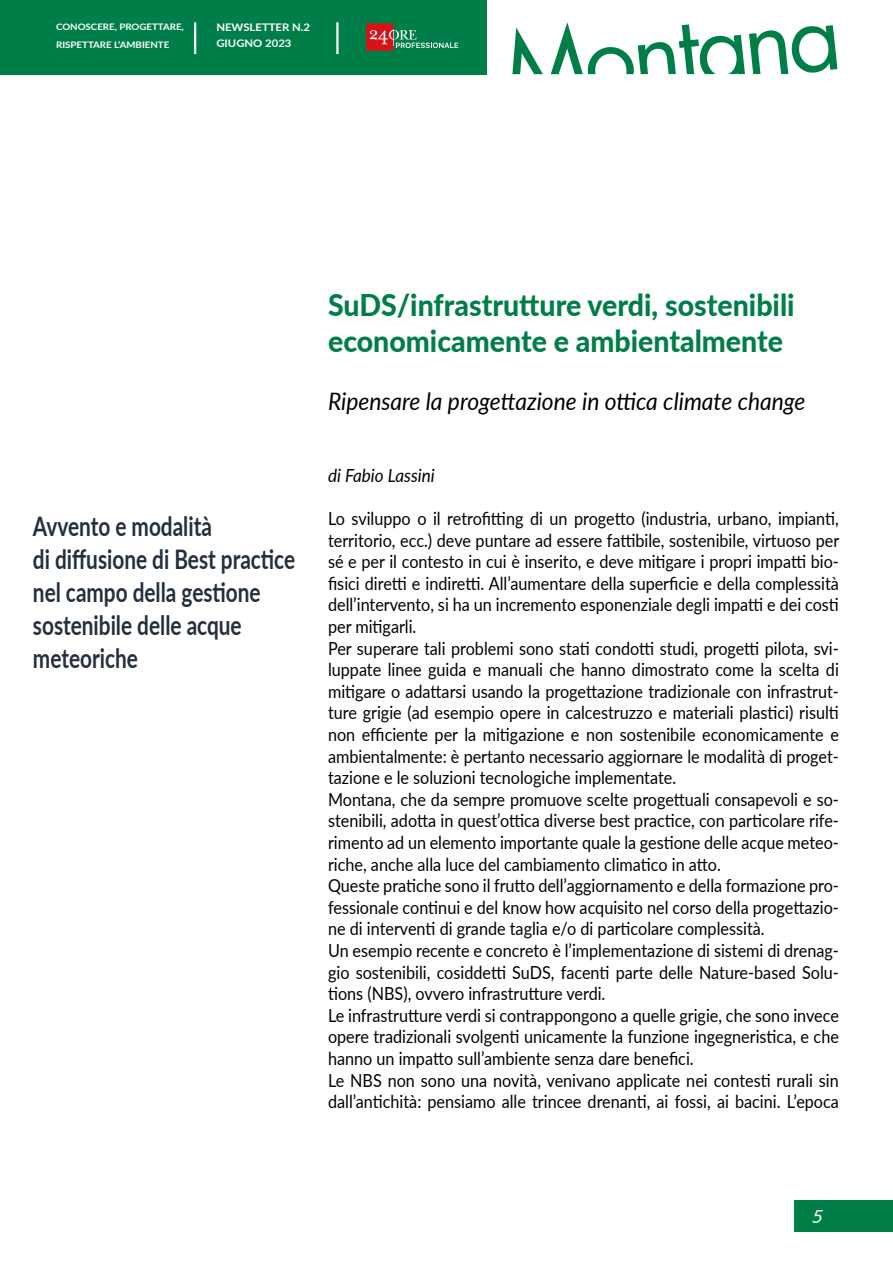
<style>
.page{position:relative;width:893px;height:1263px;background:#fff}
.page>*{position:absolute;margin:0;border:0;box-sizing:border-box;transform-origin:0 0}
.t1{font:800 30px/36px "Lato";color:#007e48;scale:.95 1}
.t2{font:700 27px/33px "Lato";color:#242f3d;scale:.77 1}
.t3{font:italic 24px "Lato";color:#000;scale:.95 1}
.t4{font:18px/21.6px "Lato";color:#000;scale:.9 1}
.t5{font:italic 18px "Lato";color:#000;scale:.95 1}
.t6{font:italic 18px "Lato";color:#fff}
.t7{font:700 10.5px/16.2px "Lato";color:#fff;scale:1.08 1}
.t8{font:700 9px/18px "Lato";color:#fff;scale:1.08 1}
</style>
<div class="page">
<div style="left:0;top:0;width:487px;height:74px;background:#007e48"></div>
<hr style="left:336px;top:22px;width:3px;height:32px;background:#fff">
<hr style="left:194px;top:22px;width:2px;height:32px;background:#fff">
<svg style="left:366px;top:23px;width:92px;height:28px"></svg>
<div style="left:794px;top:1200px;width:99px;height:31px;background:#007e48"></div>
<svg style="left:512px;top:22px;width:325px;height:52px"></svg>
<p class="t8" style="left:56px;top:17px;width:120px">CONOSCERE, PROGETTARE,<br>RISPETTARE L’AMBIENTE</p>
<p class="t7" style="left:216px;top:18px;width:88px">NEWSLETTER N.2<br>GIUGNO 2023</p>
<h2 class="t2" style="left:33px;top:509px;width:342px">Avvento e modalità<br>di diffusione di Best practice nel campo della gestione sostenibile delle acque meteoriche</h2>
<h1 class="t1" style="left:328px;top:286px;width:493px">SuDS/infrastrutture verdi, sostenibili economicamente e ambientalmente</h1>
<h3 class="t3" style="left:328px;top:384px;width:504px">Ripensare la progettazione in ottica climate change</h3>
<p class="t5" style="left:328px;top:462px;width:114px">di Fabio Lassini</p>
<p class="t4" style="left:328px;top:507px;width:569px">Lo sviluppo o il retrofitting di un progetto (industria, urbano, impianti, territorio, ecc.) deve puntare ad essere fattibile, sostenibile, virtuoso per sé e per il contesto in cui è inserito, e deve mitigare i propri impatti bio&shy;fisici diretti e indiretti. All’aumentare della superficie e della complessità dell’intervento, si ha un incremento esponenziale degli impatti e dei costi per mitigarli.<br>Per superare tali problemi sono stati condotti studi, progetti pilota, svi&shy;luppate linee guida e manuali che hanno dimostrato come la scelta di mitigare o adattarsi usando la progettazione tradizionale con infrastrut&shy;ture grigie (ad esempio opere in calcestruzzo e materiali plastici) risulti non efficiente per la mitigazione e non sostenibile economicamente e ambientalmente: è pertanto necessario aggiornare le modalità di proget&shy;tazione e le soluzioni tecnologiche implementate.<br>Montana, che da sempre promuove scelte progettuali consapevoli e so&shy;stenibili, adotta in quest’ottica diverse best practice, con particolare rife&shy;rimento ad un elemento importante quale la gestione delle acque meteo&shy;riche, anche alla luce del cambiamento climatico in atto.<br>Queste pratiche sono il frutto dell’aggiornamento e della formazione pro&shy;fessionale continui e del know how acquisito nel corso della progettazio&shy;ne di interventi di grande taglia e/o di particolare complessità.<br>Un esempio recente e concreto è l’implementazione di sistemi di drenag&shy;gio sostenibili, cosiddetti SuDS, facenti parte delle Nature-based Solu&shy;tions (NBS), ovvero infrastrutture verdi.<br>Le infrastrutture verdi si contrappongono a quelle grigie, che sono invece opere tradizionali svolgenti unicamente la funzione ingegneristica, e che hanno un impatto sull’ambiente senza dare benefici.<br>Le NBS non sono una novità, venivano applicate nei contesti rurali sin dall’antichità: pensiamo alle trincee drenanti, ai fossi, ai bacini. L’epoca</p>
<p class="t6" style="left:811px;top:1204px;width:18px">5</p>
</div>
